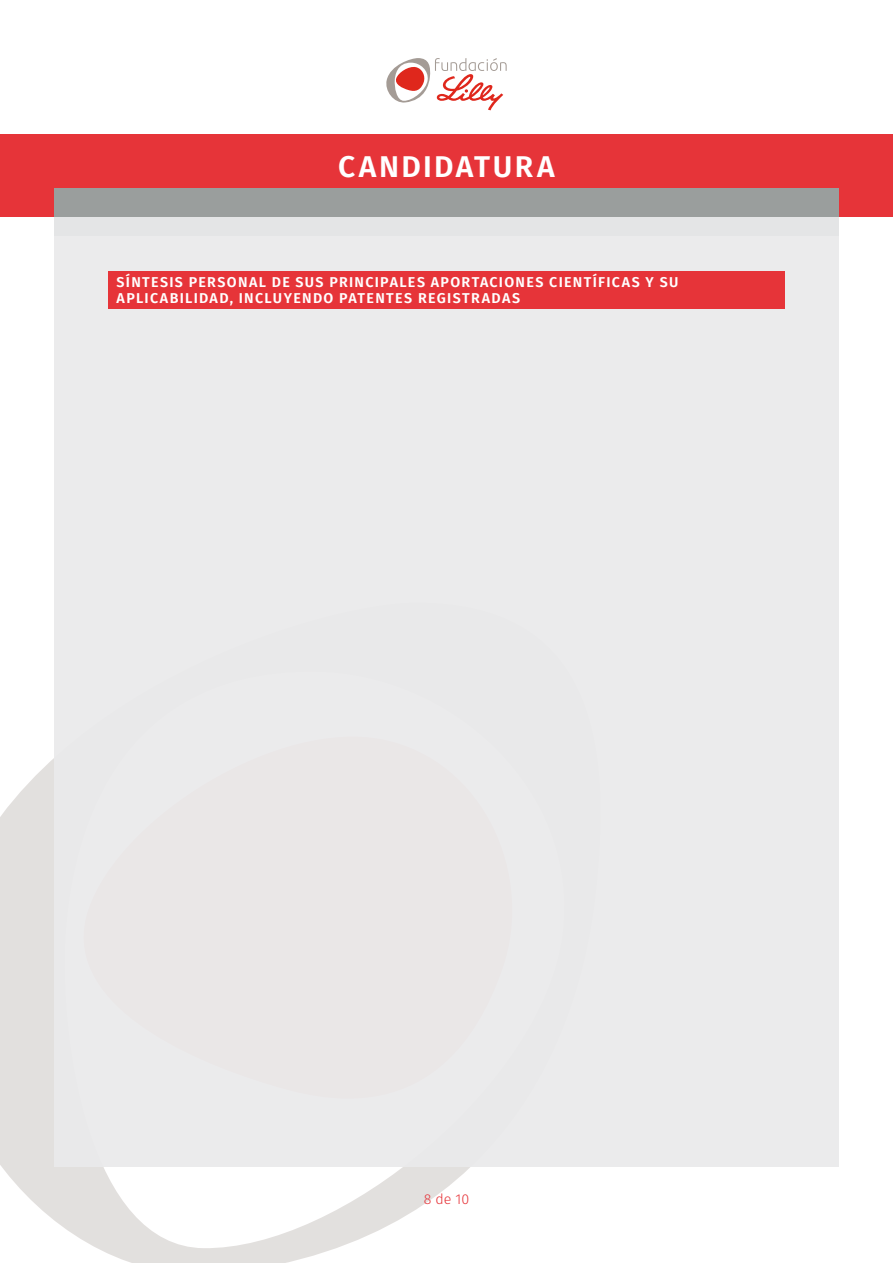
<style>
.page{position:relative;width:893px;height:1263px;background:#fff}
.page>*{position:absolute;margin:0;border:0;box-sizing:border-box;transform-origin:0 0}
.t1{font:600 30px "Fira Sans";letter-spacing:.08em;color:#fff}
.t2{font:600 14.25px/16.4px "Fira Sans";letter-spacing:.09em;color:#fff}
.t3{font:300 14.25px "Fira Sans";color:#e63439}
</style>
<div class="page">
<svg style="left:0;top:758px;width:615px;height:505px"></svg>
<svg style="left:386px;top:58px;width:121px;height:52px"></svg>
<div style="left:0;top:134px;width:893px;height:83px;background:#e63439"></div>
<div style="left:54px;top:188px;width:785px;height:48px;background:#9a9e9d"></div>
<div style="left:54px;top:217px;width:785px;height:949px;background:#eaeaeb"></div>
<div style="left:108px;top:271px;width:677px;height:37px;background:#e63439"></div>
<h1 class="t1" style="left:338px;top:142px;width:218px">CANDIDATURA</h1>
<p class="t2" style="left:117px;top:273px;width:563px">SÍNTESIS PERSONAL DE SUS PRINCIPALES APORTACIONES CIENTÍFICAS Y SU<br>APLICABILIDAD, INCLUYENDO PATENTES REGISTRADAS</p>
<p class="t3" style="left:424px;top:1189px;width:47px">8 de 10</p>
</div>
